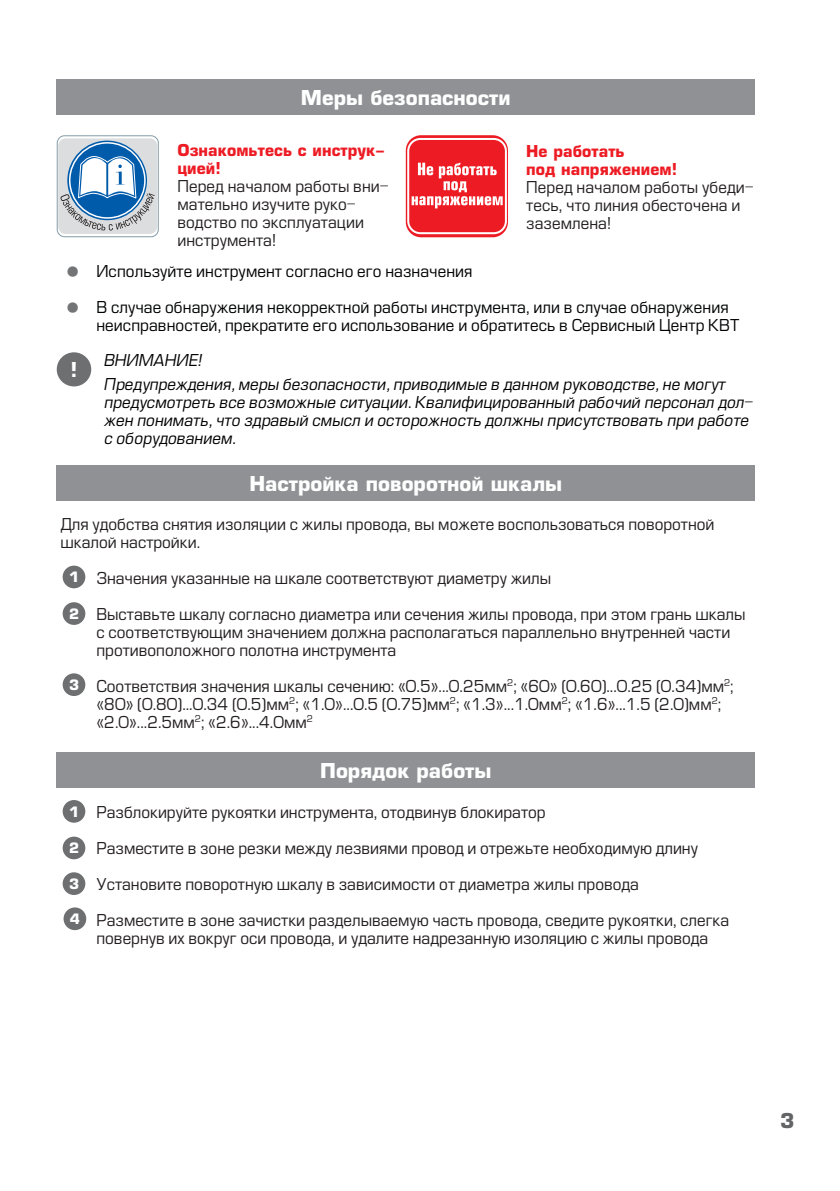
<style>
.page{position:relative;width:840px;height:1191px;background:#fff}
.page>*{position:absolute;margin:0;border:0;box-sizing:border-box;transform-origin:0 0}
.t1{font:700 20px "Europe";color:#fff}
.t2{font:700 20px "Europe";color:#636466}
.t3{font:16px/18px "Europe";color:#231f20}
.t4{font:italic 16px/18px "Europe";letter-spacing:.005em;color:#000}
.t5{font:16px/18px "Europe";letter-spacing:.005em;color:#010203}
.t6{font:700 16px/18px "Europe";letter-spacing:.005em;color:#ed1c24}
.t7{font:700 14px "Europe";color:#fff}
.s1{font-size:48px;color:#727476}
</style>
<div class="page">
<div style="left:57px;top:79px;width:697px;height:36px;background:#8f9194"></div>
<div style="left:58px;top:138px;width:99px;height:96px;background:#dcddde;border-radius:7px"></div>
<div style="left:57px;top:135px;width:102px;height:102px;border:1px solid #8da3af;border-radius:7px"></div>
<svg style="left:67px;top:141px;width:80px;height:79px"></svg>
<svg style="left:60px;top:155px;width:95px;height:75px"></svg>
<div style="left:405px;top:135px;width:102px;height:102px;background:#ed1c24;border-radius:15px"></div>
<svg style="left:411px;top:163px;width:91px;height:45px"></svg>
<div style="left:407px;top:138px;width:99px;height:96px;border:2px solid #fff;border-radius:12px"></div>
<div style="left:57px;top:465px;width:697px;height:35px;background:#8f9194"></div>
<div style="left:57px;top:752px;width:697px;height:35px;background:#8f9194"></div>
<div style="left:63px;top:565px;width:22px;height:23px;background:#6d6f71;border-radius:50%"></div>
<div style="left:63px;top:800px;width:22px;height:22px;background:#6d6f71;border-radius:50%"></div>
<div style="left:63px;top:602px;width:22px;height:23px;background:#6d6f71;border-radius:50%"></div>
<div style="left:63px;top:836px;width:22px;height:23px;background:#6d6f71;border-radius:50%"></div>
<div style="left:63px;top:673px;width:22px;height:23px;background:#6d6f71;border-radius:50%"></div>
<div style="left:63px;top:872px;width:22px;height:23px;background:#6d6f71;border-radius:50%"></div>
<div style="left:63px;top:907px;width:23px;height:23px;background:#6d6f71;border-radius:50%"></div>
<div style="left:57px;top:352px;width:34px;height:34px;background:#6d6f71;border-radius:50%"></div>
<p class="t1" style="left:301px;top:86px;width:211px">Меры безопасности</p>
<p class="t6" style="left:177px;top:141px;width:209px">Ознакомьтесь с инструк&shy;цией!</p>
<p class="t3" style="left:177px;top:177px;width:213px">Перед началом работы вни&shy;мательно изучите руко&shy;водство по эксплуатации инструмента!</p>
<p class="t6" style="left:526px;top:142px;width:152px">Не работать<br>под напряжением!</p>
<p class="t3" style="left:526px;top:178px;width:229px">Перед началом работы убеди&shy;тесь, что линия обесточена и заземлена!</p>
<p class="t5" style="left:57px;top:263px;width:417px"><span class="s1">•</span> Используйте инструмент согласно его назначения</p>
<p class="t5" style="left:96px;top:299px;width:644px;text-indent:-40px"><span class="s1">•</span> В случае обнаружения некорректной работы инструмента, или в случае обнаружения неисправностей, прекратите его использование и обратитесь в Сервисный Центр КВТ</p>
<p class="t1" style="left:70px;top:358px;width:8px">!</p>
<p class="t4" style="left:104px;top:348px;width:622px;line-height:23.6px">ВНИМАНИЕ!<br>Предупреждения, меры безопасности, приводимые в данном руководстве, не могут</p>
<p class="t4" style="left:104px;top:393px;width:650px">предусмотреть все возможные ситуации. Квалифицированный рабочий персонал дол&shy;жен понимать, что здравый смысл и осторожность должны присутствовать при работе с оборудованием.</p>
<p class="t1" style="left:249px;top:472px;width:314px">Настройка поворотной шкалы</p>
<p class="t3" style="left:60px;top:515px;width:655px">Для удобства снятия изоляции с жилы провода, вы можете воспользоваться поворотной шкалой настройки.</p>
<p class="t3" style="left:57px;top:569px;width:495px"><span class="s1">•</span> Значения указанные на шкале соответствуют диаметру жилы</p>
<p class="t3" style="left:96px;top:605px;width:650px;text-indent:-40px"><span class="s1">•</span> Выставьте шкалу согласно диаметра или сечения жилы провода, при этом грань шкалы с соответствующим значением должна располагаться параллельно внутренней части противоположного полотна инструмента</p>
<p class="t3" style="left:96px;top:677px;width:638px;text-indent:-40px"><span class="s1">•</span> Соответствия значения шкалы сечению: «0.5»...0.25мм<sup>2</sup>; «60» (0.60)...0.25 (0.34)мм<sup>2</sup>; «80» (0.80)...0.34 (0.5)мм<sup>2</sup>; «1.0»...0.5 (0.75)мм<sup>2</sup>; «1.3»... 1.0мм<sup>2</sup>; «1.6»... 1.5 (2.0)мм<sup>2</sup>; «2.0»...2.5мм<sup>2</sup>; «2.6»...4.0мм<sup>2</sup></p>
<p class="t7" style="left:69px;top:568px;width:12px">1</p>
<p class="t7" style="left:69px;top:605px;width:12px">2</p>
<p class="t7" style="left:69px;top:676px;width:12px">3</p>
<p class="t1" style="left:320px;top:758px;width:173px">Порядок работы</p>
<p class="t3" style="left:57px;top:803px;width:490px"><span class="s1">•</span> Разблокируйте рукоятки инструмента, отодвинув блокиратор</p>
<p class="t3" style="left:57px;top:839px;width:642px"><span class="s1">•</span> Разместите в зоне резки между лезвиями провод и отрежьте необходимую длину</p>
<p class="t3" style="left:57px;top:875px;width:583px"><span class="s1">•</span> Установите поворотную шкалу в зависимости от диаметра жилы провода</p>
<p class="t3" style="left:96px;top:911px;width:633px;text-indent:-40px"><span class="s1">•</span> Разместите в зоне зачистки разделываемую часть провода, сведите рукоятки, слегка повернув их вокруг оси провода, и удалите надрезанную изоляцию с жилы провода</p>
<p class="t7" style="left:69px;top:803px;width:12px">1</p>
<p class="t7" style="left:69px;top:839px;width:12px">2</p>
<p class="t7" style="left:69px;top:875px;width:12px">3</p>
<p class="t7" style="left:70px;top:910px;width:12px">4</p>
<p class="t2" style="left:779px;top:1108px;width:16px">3</p>
</div>
